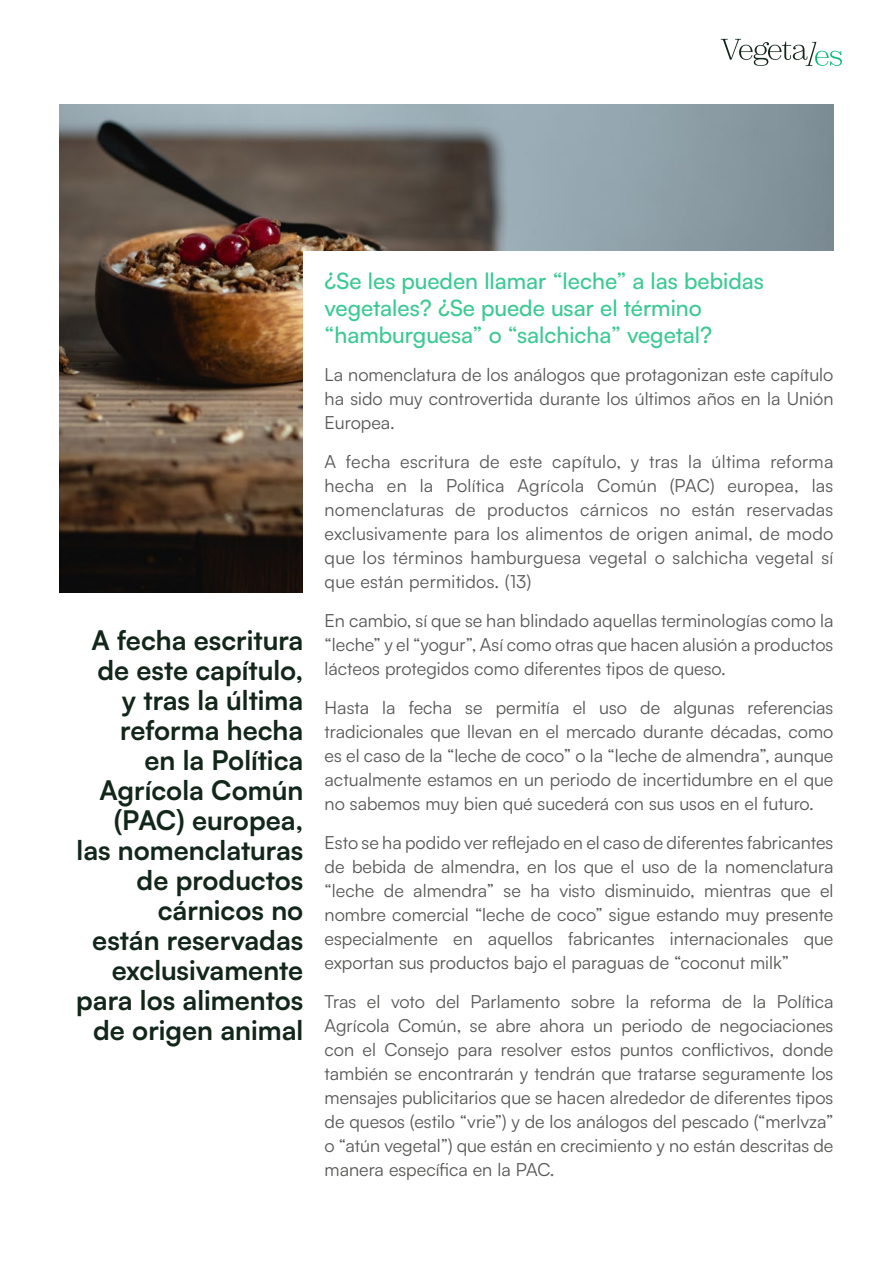
<style>
.page{position:relative;width:893px;height:1263px;background:#fff}
.page>*{position:absolute;margin:0;border:0;box-sizing:border-box;transform-origin:0 0}
.t1{font:700 27px/30px "Satoshi";color:#12261a;text-align:right}
.t2{font:500 22.5px/27px "Satoshi";color:#3ac993}
.t3{font:18px/24px "Satoshi";color:#575756;text-align:justify}
</style>
<div class="page">
<svg style="left:721px;top:39px;width:121px;height:27px"></svg>
<img style="left:60px;top:104px;width:773px;height:488px">
<div style="left:303px;top:251px;width:530px;height:463px;background:#fff"></div>
<h1 class="t1" style="left:76px;top:624px;width:229px">A fecha escritura de este capítulo,<br>y tras la última reforma hecha<br>en la Política<br>Agrícola Común (PAC) europea, las nomenclaturas de productos cárnicos no<br>están reservadas exclusivamente para los alimentos de origen animal</h1>
<p class="t2" style="left:325px;top:266px;width:441px">¿Se les pueden llamar “leche” a las bebidas vegetales? ¿Se puede usar el término “hamburguesa” o “salchicha” vegetal?</p>
<p class="t3" style="left:325px;top:362px;width:510px">La nomenclatura de los análogos que protagonizan este capítulo ha sido muy controvertida durante los últimos años en la Unión Europea.</p>
<p class="t3" style="left:325px;top:449px;width:510px">A fecha escritura de este capítulo, y tras la última reforma hecha en la Política Agrícola Común (PAC) europea, las nomenclaturas de productos cárnicos no están reservadas exclusivamente para los alimentos de origen animal, de modo que los términos hamburguesa vegetal o salchicha vegetal sí que están permitidos. (13)</p>
<p class="t3" style="left:325px;top:608px;width:510px">En cambio, sí que se han blindado aquellas terminologías como la “leche” y el “yogur”, Así como otras que hacen alusión a productos lácteos protegidos como diferentes tipos de queso.</p>
<p class="t3" style="left:325px;top:695px;width:510px">Hasta la fecha se permitía el uso de algunas referencias tradicionales que llevan en el mercado durante décadas, como es el caso de la “leche de coco” o la “leche de almendra”, aunque actualmente estamos en un periodo de incertidumbre en el que no sabemos muy bien qué sucederá con sus usos en el futuro.</p>
<p class="t3" style="left:325px;top:830px;width:510px">Esto se ha podido ver reflejado en el caso de diferentes fabricantes de bebida de almendra, en los que el uso de la nomenclatura “leche de almendra” se ha visto disminuido, mientras que el nombre comercial “leche de coco” sigue estando muy presente especialmente en aquellos fabricantes internacionales que exportan sus productos bajo el paraguas de “coconut milk”</p>
<p class="t3" style="left:325px;top:988px;width:510px">Tras el voto del Parlamento sobre la reforma de la Política Agrícola Común, se abre ahora un periodo de negociaciones con el Consejo para resolver estos puntos conflictivos, donde también se encontrarán y tendrán que tratarse seguramente los mensajes publicitarios que se hacen alrededor de diferentes tipos de quesos (estilo “vrie”) y de los análogos del pescado (“merlvza” o “atún vegetal”) que están en crecimiento y no están descritas de manera específica en la PAC.</p>
</div>
